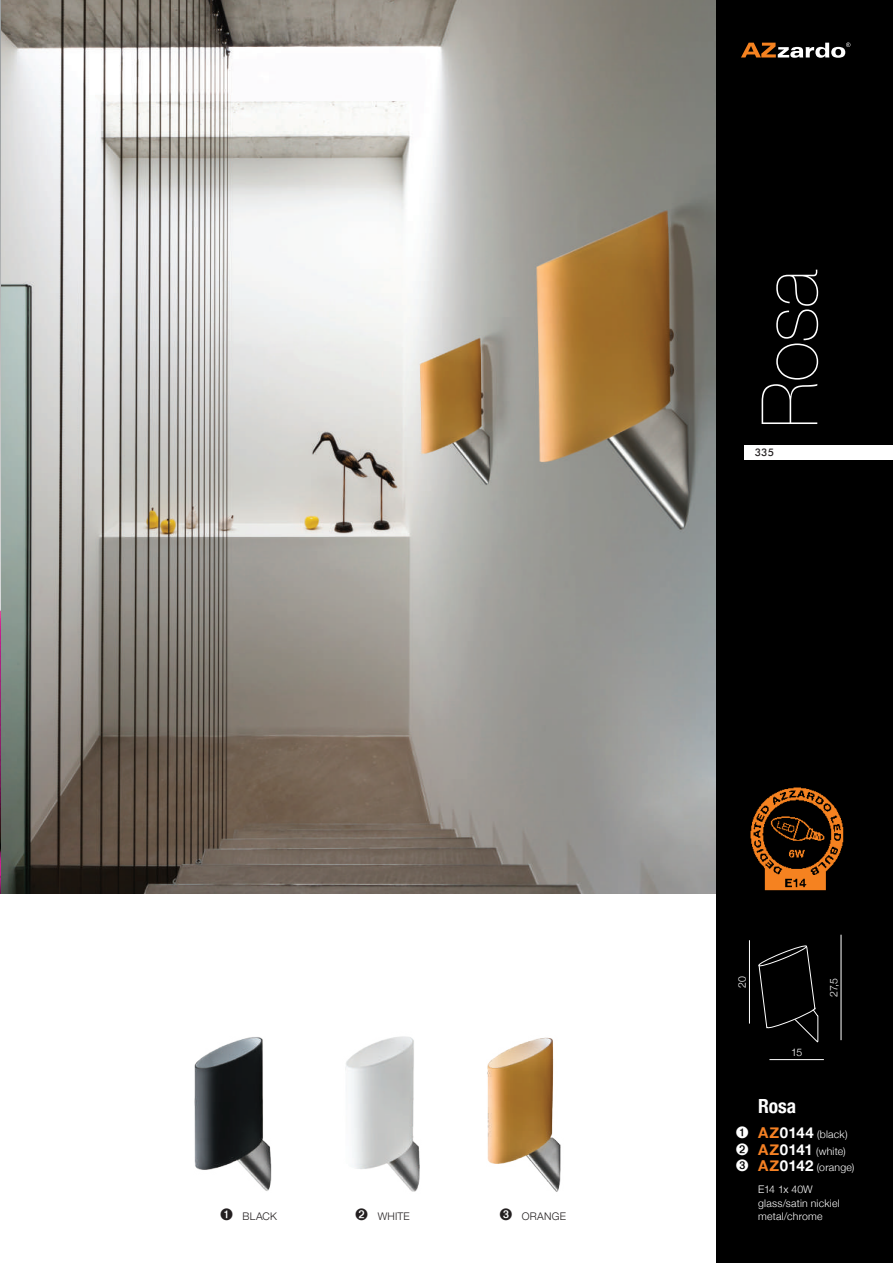
<style>
.page{position:relative;width:893px;height:1263px;background:#fff}
.page>*{position:absolute;margin:0;border:0;box-sizing:border-box;transform-origin:0 0}
.t1{font:200 78px "Helvetica Neue";color:#fff}
.t2{font:700 condensed 19.5px "Helvetica Neue";color:#fff}
.t3{font:300 10.5px/16.5px "Helvetica Neue";letter-spacing:.02em;color:#fff}
.t4{font:300 10.5px "Helvetica Neue";letter-spacing:.02em;color:#231f20}
.t5{font:10.5px "Futura Md EU";color:#231f20}
.s1{font-weight:700;font-size:15px;color:#f58124}
.s2{font-weight:700;font-size:15px}
</style>
<div class="page">
<img style="left:0;top:0;width:716px;height:893px">
<div style="left:716px;top:0;width:177px;height:1263px;background:#000"></div>
<div style="left:744px;top:445px;width:149px;height:14px;background:#fff"></div>
<svg style="left:741px;top:43px;width:109px;height:15px"></svg>
<svg style="left:758px;top:945px;width:60px;height:97px"></svg>
<img style="left:487px;top:1037px;width:74px;height:155px">
<img style="left:345px;top:1036px;width:75px;height:156px">
<hr style="left:769px;top:1059px;width:55px;height:1px;background:#fff">
<hr style="left:841px;top:935px;width:1px;height:105px;background:#fff">
<hr style="left:749px;top:940px;width:1px;height:83px;background:#fff">
<img style="left:194px;top:1037px;width:78px;height:154px">
<img style="left:750px;top:787px;width:94px;height:104px">
<h1 class="t1" style="left:729px;top:428px;width:160px;rotate:-90deg">Rosa</h1>
<p class="t5" style="left:755px;top:446px;width:21px">335</p>
<p class="t3" style="left:733px;top:988px;width:13px;rotate:-90deg">20</p>
<p class="t3" style="left:791px;top:1043px;width:13px">15</p>
<p class="t3" style="left:825px;top:997px;width:21px;rotate:-90deg">27,5</p>
<h2 class="t2" style="left:758px;top:1090px;width:40px">Rosa</h2>
<p class="t3" style="left:736px;top:1126px;width:120px">➊ <span class="s1">AZ</span> <span class="s2">0144</span> (black)<br>➋ <span class="s1">AZ</span> <span class="s2">0141</span> (white)<br>➌ <span class="s1">AZ</span> <span class="s2">0142</span> (orange)</p>
<p class="t3" style="left:758px;top:1182px;width:83px;line-height:13.5px">E14 1x 40W glass/satin nickiel</p>
<p class="t4" style="left:220px;top:1208px;width:58px">➊ BLACK</p>
<p class="t4" style="left:355px;top:1208px;width:56px">➋ WHITE</p>
<p class="t4" style="left:499px;top:1208px;width:68px">➌ ORANGE</p>
<p class="t3" style="left:758px;top:1208px;width:66px">metal/chrome</p>
</div>
